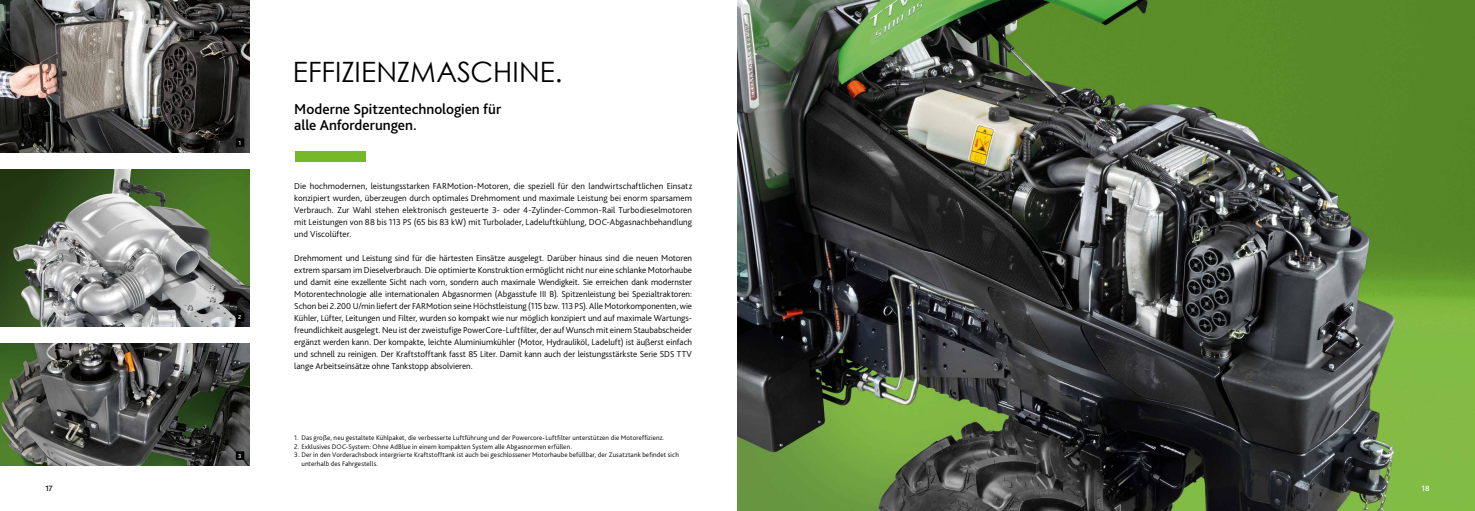
<style>
.page{position:relative;width:1475px;height:511px;background:#fff}
.page>*{position:absolute;margin:0;border:0;box-sizing:border-box;transform-origin:0 0}
.t1{font:28px "Century Gothic";letter-spacing:.005em;color:#000}
.t2{font:500 15px/16px "Bliss Pro";color:#000}
.t3{font:300 9px/12px "Bliss Pro";letter-spacing:.005em;color:#000;text-align:justify}
.t4{font:500 8px "Bliss Pro";color:#000}
.t5{font:500 8px "Bliss Pro";color:#fff}
.t6{font:300 7px/8.4px "Bliss Pro";letter-spacing:.02em;color:#000}
.t7{font:500 6px "Bliss Pro";color:#fff}
</style>
<div class="page">
<img style="left:0;top:0;width:249px;height:152px">
<img style="left:0;top:169px;width:249px;height:157px">
<img style="left:0;top:343px;width:249px;height:122px">
<img style="left:737px;top:0;width:737px;height:510px">
<div style="left:236px;top:138px;width:8px;height:9px;background:#000"></div>
<div style="left:236px;top:451px;width:8px;height:8px;background:#000"></div>
<div style="left:236px;top:312px;width:8px;height:9px;background:#000"></div>
<div style="left:295px;top:151px;width:71px;height:10px;background:#76b828"></div>
<h1 class="t1" style="left:293px;top:53px;width:271px">EFFIZIENZMASCHINE.</h1>
<p class="t7" style="left:238px;top:139px;width:4px">1</p>
<p class="t7" style="left:238px;top:313px;width:5px">2</p>
<p class="t7" style="left:238px;top:451px;width:5px">3</p>
<h2 class="t2" style="left:294px;top:101px;width:208px">Moderne Spitzentechnologien für alle Anforderungen.</h2>
<p class="t3" style="left:294px;top:179px;width:399px">Die hochmodernen, leistungsstarken FARMotion-Motoren, die speziell für den landwirtschaftlichen Einsatz konzipiert wurden, überzeugen durch optimales Drehmoment und maximale Leistung bei enorm sparsamem Verbrauch. Zur Wahl stehen elektronisch gesteuerte 3- oder 4-Zylinder-Common-Rail Turbodieselmotoren mit Leistungen von 88 bis 113 PS (65 bis 83 kW) mit Turbolader, Ladeluftkühlung, DOC-Abgasnachbehandlung und Viscolüfter.</p>
<p class="t3" style="left:294px;top:251px;width:399px">Drehmoment und Leistung sind für die härtesten Einsätze ausgelegt. Darüber hinaus sind die neuen Motoren extrem sparsam im Dieselverbrauch. Die optimierte Konstruktion ermöglicht nicht nur eine schlanke Motorhaube und damit eine exzellente Sicht nach vorn, sondern auch maximale Wendigkeit. Sie erreichen dank modernster Motorentechnologie alle internationalen Abgasnormen (Abgasstufe III B). Spitzenleistung bei Spezialtraktoren:<br>Schon bei 2.200 U/min liefert der FARMotion seine Höchstleistung (115 bzw. 113 PS). Alle Motorkomponenten, wie Kühler, Lüfter, Leitungen und Filter, wurden so kompakt wie nur möglich konzipiert und auf maximale Wartungs&shy;freundlichkeit ausgelegt. Neu ist der zweistufige PowerCore-Luftfilter, der auf Wunsch mit einem Staubabscheider ergänzt werden kann. Der kompakte, leichte Aluminiumkühler (Motor, Hydrauliköl, Ladeluft) ist äußerst einfach und schnell zu reinigen. Der Kraftstofftank fasst 85 Liter. Damit kann auch der leistungsstärkste Serie 5DS TTV lange Arbeitseinsätze ohne Tankstopp absolvieren.</p>
<p class="t6" style="left:294px;top:433px;width:371px">1. Das große, neu gestaltete Kühlpaket, die verbesserte Luftführung und der Powercore-Luftfilter unterstützen die Motoreffizienz.</p>
<p class="t6" style="left:294px;top:441px;width:279px">2. Exklusives DOC-System: Ohne AdBlue in einem kompakten System alle Abgasnormen erfüllen.</p>
<p class="t6" style="left:301px;top:450px;width:379px;text-indent:-7px">3. Der in den Vorderachsbock intergrierte Kraftstofftank ist auch bei geschlossener Motorhaube befüllbar, der Zusatztank befindet sich unterhalb des Fahrgestells.</p>
<p class="t4" style="left:45px;top:482px;width:9px">17</p>
<p class="t5" style="left:1421px;top:482px;width:10px">18</p>
</div>
